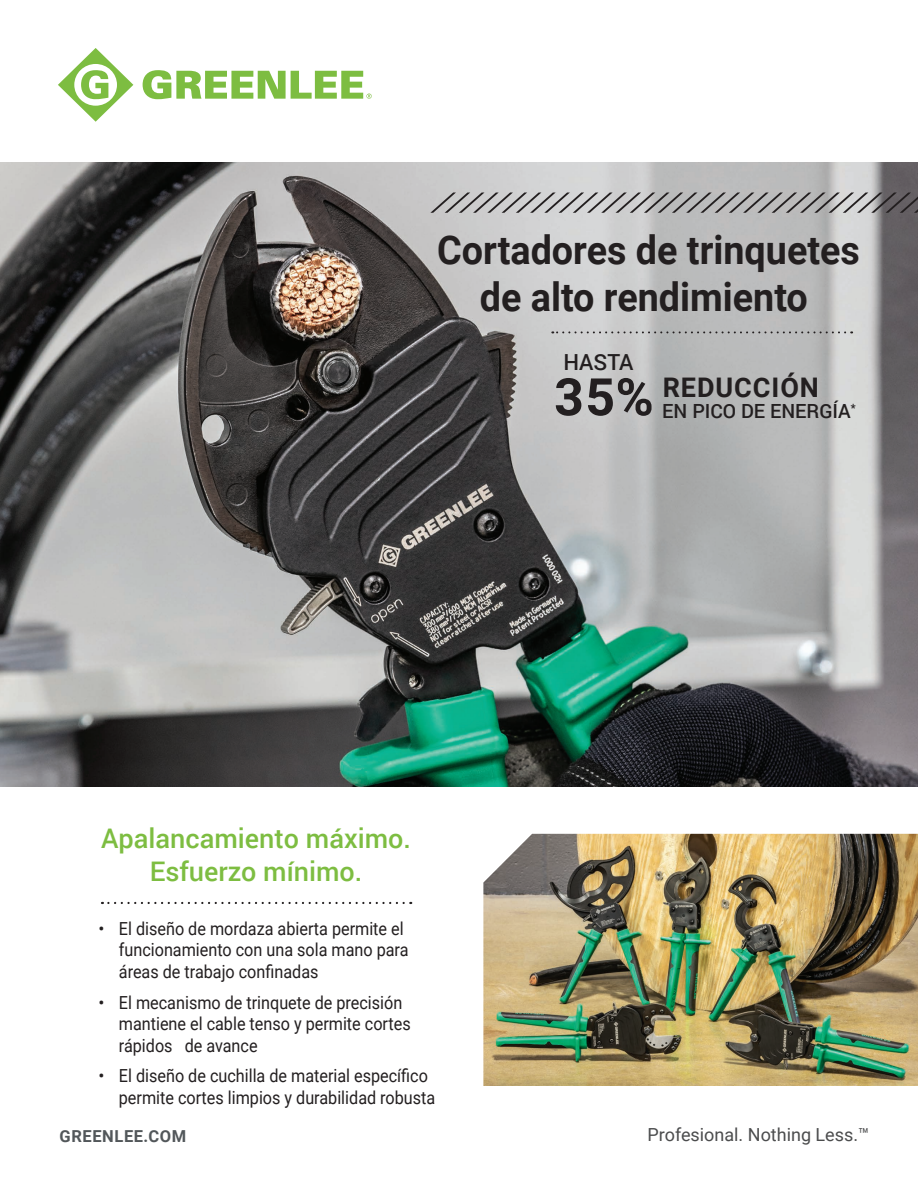
<style>
.page{position:relative;width:918px;height:1188px;background:#fff}
.page>*{position:absolute;margin:0;border:0;box-sizing:border-box;transform-origin:0 0}
.t1{font:700 51.9px "Roboto";color:#231f20}
.t2{font:700 39.75px/47.7px "Roboto";color:#231f20;text-align:center;scale:.95 1}
.t3{font:500 27px/32.4px "Roboto";color:#7dbd41;text-align:center}
.t4{font:700 27px "Roboto";letter-spacing:.035em;color:#231f20}
.t5{font:500 22.2px "Roboto";color:#231f20}
.t6{font:500 19.5px "Roboto";color:#231f20}
.t7{font:18px/21.6px "Roboto";color:#231f20}
.t8{font:18px "Roboto";color:#4b4c4d}
.t9{font:700 16.5px "Roboto";letter-spacing:.035em;color:#52575a}
</style>
<div class="page">
<img style="left:0;top:162px;width:918px;height:624px">
<svg style="left:552px;top:331px;width:293px;height:2px"></svg>
<svg style="left:430px;top:193px;width:488px;height:20px;background:#a1a0a1"></svg>
<svg style="left:58px;top:48px;width:75px;height:74px"></svg>
<svg style="left:143px;top:70px;width:229px;height:29px"></svg>
<img style="left:483px;top:834px;width:435px;height:252px">
<svg style="left:102px;top:902px;width:302px;height:2px"></svg>
<p class="t2" style="left:437px;top:224px;width:447px">Cortadores de trinquetes de alto rendimiento</p>
<p class="t5" style="left:563px;top:346px;width:71px">HASTA</p>
<p class="t1" style="left:554px;top:361px;width:101px">35%</p>
<p class="t4" style="left:663px;top:368px;width:158px">REDUCCIÓN</p>
<p class="t6" style="left:662px;top:397px;width:195px">EN PICO DE ENERGÍA<sup>*</sup></p>
<p class="t3" style="left:101px;top:821px;width:311px">Apalancamiento máximo.<br>Esfuerzo mínimo.</p>
<p class="t7" style="left:119px;top:917px;width:291px;text-indent:-20px">• El diseño de mordaza abierta permite el funcionamiento con una sola mano para áreas de trabajo confinadas</p>
<p class="t7" style="left:119px;top:991px;width:293px;text-indent:-20px">• El mecanismo de trinquete de precisión mantiene el cable tenso y permite cortes rápidos de avance</p>
<p class="t7" style="left:119px;top:1065px;width:318px;text-indent:-20px">• El diseño de cuchilla de material específico permite cortes limpios y durabilidad robusta</p>
<p class="t9" style="left:60px;top:1124px;width:128px">GREENLEE.COM</p>
<p class="t8" style="left:648px;top:1122px;width:223px">Profesional. Nothing Less.™</p>
</div>
